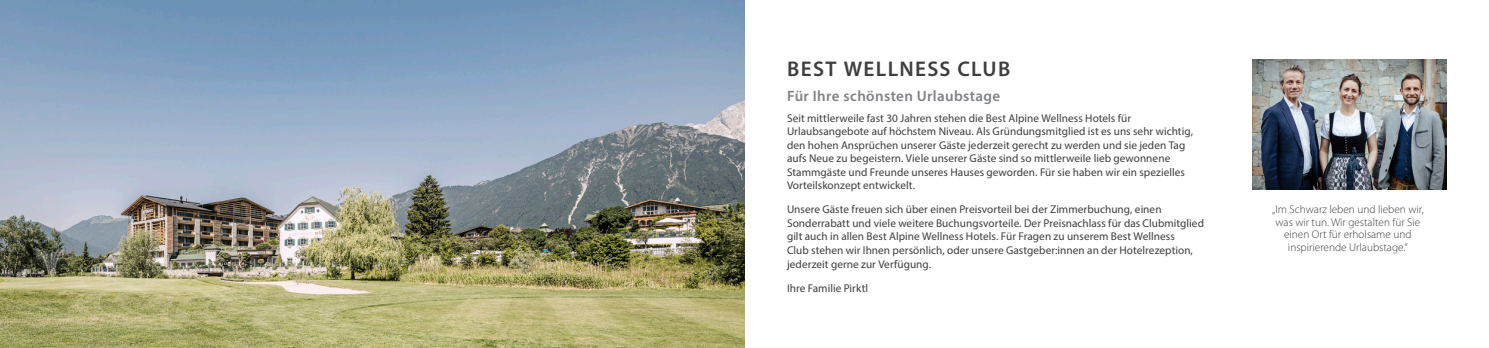
<style>
.page{position:relative;width:1489px;height:348px;background:#fff}
.page>*{position:absolute;margin:0;border:0;box-sizing:border-box;transform-origin:0 0}
.t1{font:600 21.25px "Myriad Pro";letter-spacing:.065em;color:#3e3e3f}
.t2{font:600 15px "Myriad Pro";letter-spacing:.025em;color:#808285}
.t3{font:11.25px/13.5px "Myriad Pro";letter-spacing:.005em;color:#3e3e3f}
.t4{font:300 11.25px/12.5px "Myriad Pro";color:#3e3e3f;text-align:center}
</style>
<div class="page">
<img style="left:0;top:0;width:744px;height:347px">
<img style="left:1252px;top:60px;width:194px;height:129px">
<h1 class="t1" style="left:787px;top:55px;width:224px">BEST WELLNESS CLUB</h1>
<h2 class="t2" style="left:787px;top:86px;width:215px">Für Ihre schönsten Urlaubstage</h2>
<p class="t3" style="left:787px;top:111px;width:407px">Seit mittlerweile fast 30 Jahren stehen die Best Alpine Wellness Hotels für Urlaubsangebote auf höchstem Niveau. Als Gründungsmitglied ist es uns sehr wichtig, den hohen Ansprüchen unserer Gäste jederzeit gerecht zu werden und sie jeden Tag aufs Neue zu begeistern. Viele unserer Gäste sind so mittlerweile lieb gewonnene Stammgäste und Freunde unseres Hauses geworden. Für sie haben wir ein spezielles Vorteilskonzept entwickelt.</p>
<p class="t3" style="left:787px;top:202px;width:418px">Unsere Gäste freuen sich über einen Preisvorteil bei der Zimmerbuchung, einen Sonderrabatt und viele weitere Buchungsvorteile. Der Preisnachlass für das Clubmitglied gilt auch in allen Best Alpine Wellness Hotels. Für Fragen zu unserem Best Wellness<br>Club stehen wir Ihnen persönlich, oder unsere Gastgeber:innen an der Hotelrezeption, jederzeit gerne zur Verfügung.</p>
<p class="t3" style="left:787px;top:280px;width:82px">Ihre Familie Pirktl</p>
<p class="t4" style="left:1271px;top:202px;width:153px">„Im Schwarz leben und lieben wir, was wir tun. Wir gestalten für Sie einen Ort für erholsame und inspirierende Urlaubstage.“</p>
</div>
